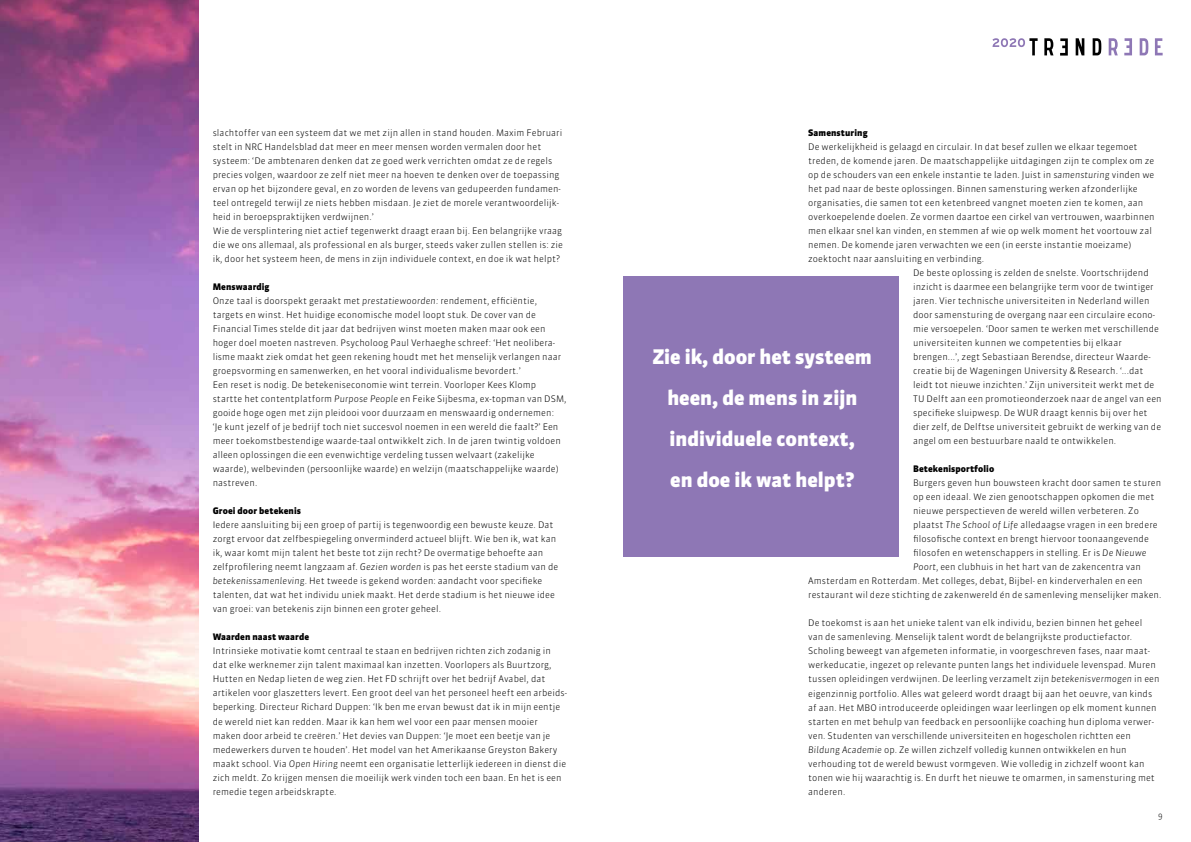
<style>
.page{position:relative;width:1191px;height:842px;background:#fff}
.page>*{position:absolute;margin:0;border:0;box-sizing:border-box;transform-origin:0 0}
.t1{font:900 20px/41px "Sanuk";color:#fff;text-align:center}
.t2{font:300 9px/14px "Sanuk";letter-spacing:.01em;color:#000}
.t3{font:900 9px "Sanuk";letter-spacing:.01em;color:#000}
.t4{font:300 8px "Sanuk";color:#000}
.s1{font-weight:900}
.s2{font-style:italic}
</style>
<div class="page">
<div style="left:624px;top:276px;width:275px;height:280px;background:#8e77b5"></div>
<svg style="left:1044px;top:38px;width:9px;height:17px"></svg>
<svg style="left:1154px;top:38px;width:8px;height:17px"></svg>
<svg style="left:1075px;top:38px;width:9px;height:17px"></svg>
<svg style="left:1092px;top:38px;width:9px;height:17px"></svg>
<svg style="left:1108px;top:38px;width:9px;height:17px"></svg>
<svg style="left:1139px;top:38px;width:9px;height:17px"></svg>
<svg style="left:1124px;top:38px;width:8px;height:17px"></svg>
<svg style="left:1060px;top:38px;width:7px;height:18px"></svg>
<svg style="left:992px;top:38px;width:45px;height:17px"></svg>
<img style="left:0;top:0;width:198px;height:842px">
<p class="t2" style="left:213px;top:126px;width:352px">slachtoffer van een systeem dat we met zijn allen in stand houden. Maxim Februari stelt in NRC Handelsblad dat meer en meer mensen worden vermalen door het systeem: ‘De ambtenaren denken dat ze goed werk verrichten omdat ze de regels precies volgen, waardoor ze zelf niet meer na hoeven te denken over de toepassing ervan op het bijzondere geval, en zo worden de levens van gedupeerden fundamen&shy;teel ontregeld terwijl ze niets hebben misdaan. Je ziet de morele verantwoordelijk&shy;heid in beroepspraktijken verdwijnen.’<br>Wie de versplintering niet actief tegenwerkt draagt eraan bij. Een belangrijke vraag die we ons allemaal, als professional en als burger, steeds vaker zullen stellen is: zie ik, door het systeem heen, de mens in zijn individuele context, en doe ik wat helpt?</p>
<p class="t2" style="left:213px;top:280px;width:355px"><span class="s1">Menswaardig<br></span>Onze taal is doorspekt geraakt met <span class="s2">prestatiewoorden:</span> rendement, efficiëntie, targets en winst. Het huidige economische model loopt stuk. De cover van de Financial Times stelde dit jaar dat bedrijven winst moeten maken maar ook een hoger doel moeten nastreven. Psycholoog Paul Verhaeghe schreef: ‘Het neolibera&shy;lisme maakt ziek omdat het geen rekening houdt met het menselijk verlangen naar groepsvorming en samenwerken, en het vooral individualisme bevordert.’<br>Een reset is nodig. De betekeniseconomie wint terrein. Voorloper Kees Klomp startte het contentplatform <span class="s2">Purpose People</span> en Feike Sijbesma, ex-topman van DSM, gooide hoge ogen met zijn pleidooi voor duurzaam en menswaardig ondernemen:<br>‘Je kunt jezelf of je bedrijf toch niet succesvol noemen in een wereld die faalt?’ Een meer toekomstbestendige waarde-taal ontwikkelt zich. In de jaren twintig voldoen alleen oplossingen die een evenwichtige verdeling tussen welvaart (zakelijke waarde), welbevinden (persoonlijke waarde) en welzijn (maatschappelijke waarde) nastreven.</p>
<p class="t3" style="left:213px;top:506px;width:90px">Groei door betekenis</p>
<p class="t2" style="left:213px;top:518px;width:347px">Iedere aansluiting bij een groep of partij is tegenwoordig een bewuste keuze. Dat zorgt ervoor dat zelfbespiegeling onverminderd actueel blijft. Wie ben ik, wat kan ik, waar komt mijn talent het beste tot zijn recht? De overmatige behoefte aan zelfprofilering neemt langzaam af. <span class="s2">Gezien worden</span> is pas het eerste stadium van de <span class="s2">betekenissamenleving</span>. Het tweede is gekend worden: aandacht voor specifieke talenten, dat wat het individu uniek maakt. Het derde stadium is het nieuwe idee van groei: van betekenis zijn binnen een groter geheel.</p>
<p class="t3" style="left:213px;top:632px;width:98px">Waarden naast waarde</p>
<p class="t2" style="left:213px;top:644px;width:356px">Intrinsieke motivatie komt centraal te staan en bedrijven richten zich zodanig in dat elke werknemer zijn talent maximaal kan inzetten. Voorlopers als Buurtzorg, Hutten en Nedap lieten de weg zien. Het FD schrijft over het bedrijf Avabel, dat artikelen voor glaszetters levert. Een groot deel van het personeel heeft een arbeids&shy;beperking. Directeur Richard Duppen: ‘Ik ben me ervan bewust dat ik in mijn eentje de wereld niet kan redden. Maar ik kan hem wel voor een paar mensen mooier maken door arbeid te creëren.’ Het devies van Duppen: ‘Je moet een beetje van je medewerkers durven te houden’. Het model van het Amerikaanse Greyston Bakery maakt school. Via <span class="s2">Open Hiring</span> neemt een organisatie letterlijk iedereen in dienst die zich meldt. Zo krijgen mensen die moeilijk werk vinden toch een baan. En het is een remedie tegen arbeidskrapte.</p>
<p class="t3" style="left:808px;top:127px;width:61px">Samensturing</p>
<p class="t2" style="left:808px;top:140px;width:331px">De werkelijkheid is gelaagd en circulair. In dat besef zullen we elkaar tegemoet</p>
<p class="t2" style="left:808px;top:154px;width:347px">treden, de komende jaren. De maatschappelijke uitdagingen zijn te complex om ze</p>
<p class="t2" style="left:808px;top:168px;width:348px">op de schouders van een enkele instantie te laden. Juist in <span class="s2">samensturing</span> vinden we</p>
<p class="t2" style="left:808px;top:182px;width:331px">het pad naar de beste oplossingen. Binnen samensturing werken afzonderlijke</p>
<p class="t2" style="left:808px;top:196px;width:336px">organisaties, die samen tot een ketenbreed vangnet moeten zien te komen, aan</p>
<p class="t2" style="left:808px;top:210px;width:348px">overkoepelende doelen. Ze vormen daartoe een cirkel van vertrouwen, waarbinnen</p>
<p class="t2" style="left:808px;top:224px;width:345px">men elkaar snel kan vinden, en stemmen af wie op welk moment het voortouw zal</p>
<p class="t2" style="left:808px;top:238px;width:325px">nemen. De komende jaren verwachten we een (in eerste instantie moeizame)</p>
<p class="t2" style="left:808px;top:252px;width:178px">zoektocht naar aansluiting en verbinding.</p>
<p class="t2" style="left:913px;top:266px;width:237px">De beste oplossing is zelden de snelste. Voortschrijdend</p>
<p class="t2" style="left:913px;top:280px;width:242px">inzicht is daarmee een belangrijke term voor de twintiger</p>
<p class="t2" style="left:913px;top:294px;width:238px">jaren. Vier technische universiteiten in Nederland willen</p>
<p class="t2" style="left:913px;top:308px;width:243px">door samensturing de overgang naar een circulaire econo-</p>
<p class="t2" style="left:913px;top:322px;width:247px">mie versoepelen. ‘Door samen te werken met verschillende</p>
<p class="t2" style="left:913px;top:336px;width:210px">universiteiten kunnen we competenties bij elkaar</p>
<p class="t2" style="left:913px;top:350px;width:239px">brengen...’, zegt Sebastiaan Berendse, directeur Waarde-</p>
<p class="t2" style="left:913px;top:364px;width:232px">creatie bij de Wageningen University &amp; Research. ‘...dat</p>
<p class="t2" style="left:913px;top:378px;width:243px">leidt tot nieuwe inzichten.’ Zijn universiteit werkt met de</p>
<p class="t2" style="left:913px;top:392px;width:250px">TU Delft aan een promotieonderzoek naar de angel van een</p>
<p class="t2" style="left:913px;top:406px;width:236px">specifieke sluipwesp. De WUR draagt kennis bij over het</p>
<p class="t2" style="left:913px;top:420px;width:249px">dier zelf, de Delftse universiteit gebruikt de werking van de</p>
<p class="t2" style="left:913px;top:434px;width:205px">angel om een bestuurbare naald te ontwikkelen.</p>
<p class="t3" style="left:913px;top:463px;width:83px">Betekenisportfolio</p>
<p class="t2" style="left:913px;top:476px;width:250px">Burgers geven hun bouwsteen kracht door samen te sturen</p>
<p class="t2" style="left:913px;top:490px;width:243px">op een ideaal. We zien genootschappen opkomen die met</p>
<p class="t2" style="left:913px;top:504px;width:227px">nieuwe perspectieven de wereld willen verbeteren. Zo</p>
<p class="t2" style="left:913px;top:518px;width:246px">plaatst <span class="s2">The School of Life</span> alledaagse vragen in een bredere</p>
<p class="t2" style="left:913px;top:532px;width:237px">filosofische context en brengt hiervoor toonaangevende</p>
<p class="t2" style="left:913px;top:546px;width:235px">filosofen en wetenschappers in stelling. Er is <span class="s2">De Nieuwe</span></p>
<p class="t2" style="left:913px;top:560px;width:229px"><span class="s2">Poort</span>, een clubhuis in het hart van de zakencentra van</p>
<p class="t2" style="left:808px;top:574px;width:336px">Amsterdam en Rotterdam. Met colleges, debat, Bijbel- en kinderverhalen en een</p>
<p class="t2" style="left:808px;top:588px;width:355px">restaurant wil deze stichting de zakenwereld én de samenleving menselijker maken.</p>
<p class="t2" style="left:808px;top:616px;width:353px">De toekomst is aan het unieke talent van elk individu, bezien binnen het geheel<br>van de samenleving. Menselijk talent wordt de belangrijkste productiefactor.<br>Scholing beweegt van afgemeten informatie, in voorgeschreven fases, naar maat&shy;werkeducatie, ingezet op relevante punten langs het individuele levenspad. Muren tussen opleidingen verdwijnen. De leerling verzamelt zijn <span class="s2">betekenisvermogen</span> in een eigenzinnig portfolio. Alles wat geleerd wordt draagt bij aan het oeuvre, van kinds af aan. Het MBO introduceerde opleidingen waar leerlingen op elk moment kunnen starten en met behulp van feedback en persoonlijke coaching hun diploma verwer&shy;ven. Studenten van verschillende universiteiten en hogescholen richtten een <span class="s2">Bildung Academie</span> op. Ze willen zichzelf volledig kunnen ontwikkelen en hun verhouding tot de wereld bewust vormgeven. Wie volledig in zichzelf woont kan tonen wie hij waarachtig is. En durft het nieuwe te omarmen, in samensturing met anderen.</p>
<h1 class="t1" style="left:653px;top:336px;width:221px">Zie ik, door het systeem heen, de mens in zijn individuele context,<br>en doe ik wat helpt?</h1>
<p class="t4" style="left:1158px;top:811px;width:6px">9</p>
</div>
